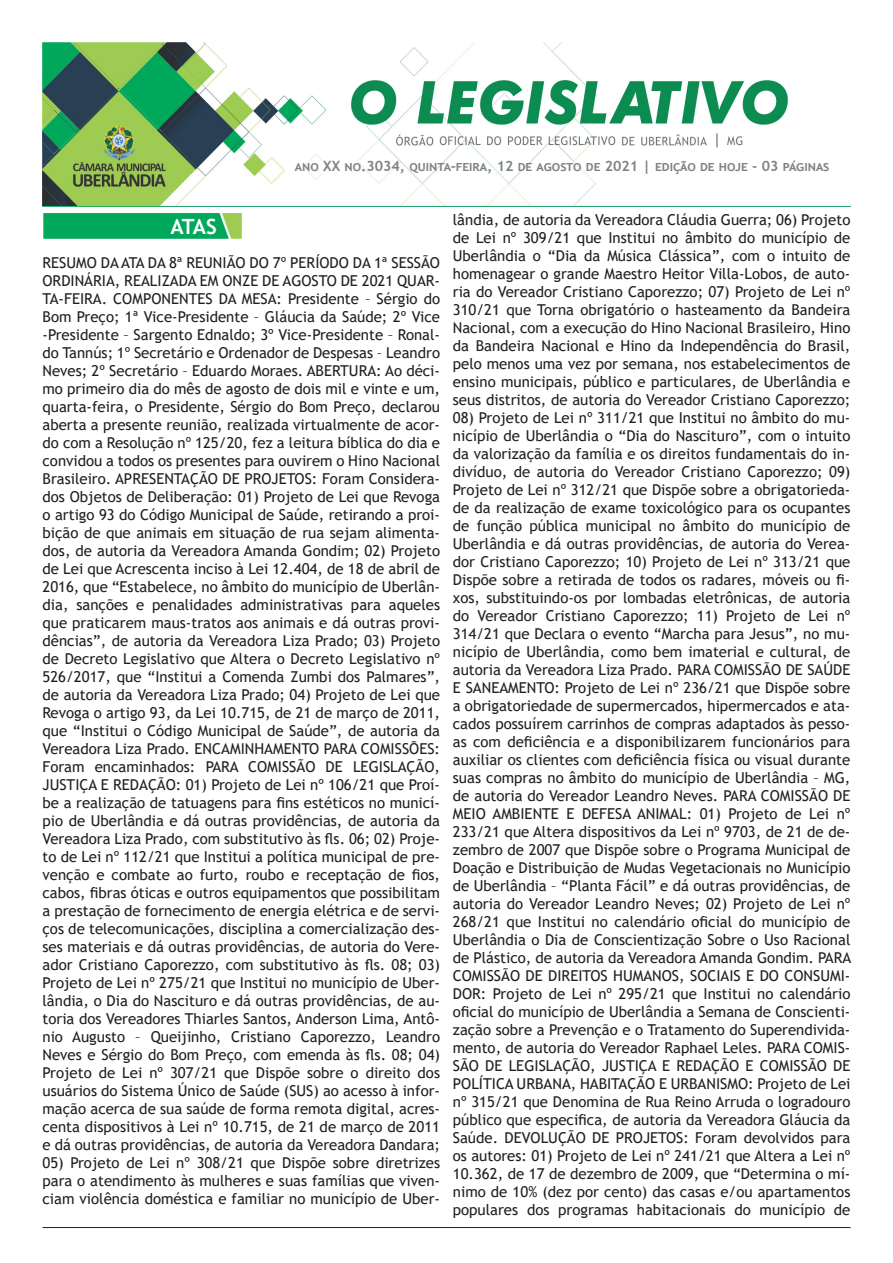
<style>
.page{position:relative;width:893px;height:1263px;background:#fff}
.page>*{position:absolute;margin:0;border:0;box-sizing:border-box;transform-origin:0 0}
.t1{font:700 21px "Trebuchet MS";color:#fff}
.t2{font:15px/18px "Trebuchet MS";color:#231f20;text-align:justify}
.t3{font:700 14.25px "Trebuchet MS";color:#808285}
</style>
<div class="page">
<img style="left:43px;top:43px;width:807px;height:163px">
<hr style="left:43px;top:1227px;width:807px;height:1px;background:#231f20">
<img style="left:44px;top:214px;width:197px;height:24px">
<p class="t3" style="left:295px;top:157px;width:536px">ano XX no.3034, quinta-feira, 12 de agosto de 2021 | edição de hoje - 03 páginas</p>
<p class="t1" style="left:169px;top:213px;width:48px">ATAS</p>
<p class="t2" style="left:43px;top:253px;width:399px">RESUMO DA ATA DA 8ª REUNIÃO DO 7º PERÍODO DA 1ª SESSÃO ORDINÁRIA, REALIZADA EM ONZE DE AGOSTO DE 2021 QUAR-TA-FEIRA. COMPONENTES DA MESA: Presidente – Sérgio do Bom Preço; 1ª Vice-Presidente – Gláucia da Saúde; 2º Vice -Presidente – Sargento Ednaldo; 3º Vice-Presidente – Ronal&shy;do Tannús; 1º Secretário e Ordenador de Despesas – Leandro Neves; 2º Secretário – Eduardo Moraes. ABERTURA: Ao déci&shy;mo primeiro dia do mês de agosto de dois mil e vinte e um, quarta-feira, o Presidente, Sérgio do Bom Preço, declarou aberta a presente reunião, realizada virtualmente de acor&shy;do com a Resolução nº 125/20, fez a leitura bíblica do dia e convidou a todos os presentes para ouvirem o Hino Nacional Brasileiro. APRESENTAÇÃO DE PROJETOS: Foram Considera&shy;dos Objetos de Deliberação: 01) Projeto de Lei que Revoga o artigo 93 do Código Municipal de Saúde, retirando a proi&shy;bição de que animais em situação de rua sejam alimenta&shy;dos, de autoria da Vereadora Amanda Gondim; 02) Projeto de Lei que Acrescenta inciso à Lei 12.404, de 18 de abril de 2016, que “Estabelece, no âmbito do município de Uberlân&shy;dia, sanções e penalidades administrativas para aqueles que praticarem maus-tratos aos animais e dá outras provi&shy;dências”, de autoria da Vereadora Liza Prado; 03) Projeto de Decreto Legislativo que Altera o Decreto Legislativo nº 526/2017, que “Institui a Comenda Zumbi dos Palmares”, de autoria da Vereadora Liza Prado; 04) Projeto de Lei que Revoga o artigo 93, da Lei 10.715, de 21 de março de 2011, que “Institui o Código Municipal de Saúde”, de autoria da Vereadora Liza Prado. ENCAMINHAMENTO PARA COMISSÕES:<br>Foram encaminhados: PARA COMISSÃO DE LEGISLAÇÃO, JUSTIÇA E REDAÇÃO: 01) Projeto de Lei nº 106/21 que Proí&shy;be a realização de tatuagens para fins estéticos no municí&shy;pio de Uberlândia e dá outras providências, de autoria da Vereadora Liza Prado, com substitutivo às fls. 06; 02) Proje&shy;to de Lei nº 112/21 que Institui a política municipal de pre&shy;venção e combate ao furto, roubo e receptação de fios, cabos, fibras óticas e outros equipamentos que possibilitam a prestação de fornecimento de energia elétrica e de servi&shy;ços de telecomunicações, disciplina a comercialização des&shy;ses materiais e dá outras providências, de autoria do Vere&shy;ador Cristiano Caporezzo, com substitutivo às fls. 08; 03)<br>Projeto de Lei nº 275/21 que Institui no município de Uber&shy;lândia, o Dia do Nascituro e dá outras providências, de au&shy;toria dos Vereadores Thiarles Santos, Anderson Lima, Antô&shy;nio Augusto – Queijinho, Cristiano Caporezzo, Leandro Neves e Sérgio do Bom Preço, com emenda às fls. 08; 04)<br>Projeto de Lei nº 307/21 que Dispõe sobre o direito dos usuários do Sistema Único de Saúde (SUS) ao acesso à infor&shy;mação acerca de sua saúde de forma remota digital, acres&shy;centa dispositivos à Lei nº 10.715, de 21 de março de 2011 e dá outras providências, de autoria da Vereadora Dandara;</p>
<p class="t2" style="left:43px;top:1153px;width:399px">05) Projeto de Lei nº 308/21 que Dispõe sobre diretrizes para o atendimento às mulheres e suas famílias que viven&shy;ciam violência doméstica e familiar no município de Uber-</p>
<p class="t2" style="left:453px;top:211px;width:399px">lândia, de autoria da Vereadora Cláudia Guerra; 06) Projeto de Lei nº 309/21 que Institui no âmbito do município de Uberlândia o “Dia da Música Clássica”, com o intuito de homenagear o grande Maestro Heitor Villa-Lobos, de auto&shy;ria do Vereador Cristiano Caporezzo; 07) Projeto de Lei nº 310/21 que Torna obrigatório o hasteamento da Bandeira Nacional, com a execução do Hino Nacional Brasileiro, Hino da Bandeira Nacional e Hino da Independência do Brasil, pelo menos uma vez por semana, nos estabelecimentos de ensino municipais, público e particulares, de Uberlândia e seus distritos, de autoria do Vereador Cristiano Caporezzo;</p>
<p class="t2" style="left:453px;top:409px;width:400px">08) Projeto de Lei nº 311/21 que Institui no âmbito do mu&shy;nicípio de Uberlândia o “Dia do Nascituro”, com o intuito da valorização da família e os direitos fundamentais do in&shy;divíduo, de autoria do Vereador Cristiano Caporezzo; 09)<br>Projeto de Lei nº 312/21 que Dispõe sobre a obrigatorieda&shy;de da realização de exame toxicológico para os ocupantes de função pública municipal no âmbito do município de Uberlândia e dá outras providências, de autoria do Verea&shy;dor Cristiano Caporezzo; 10) Projeto de Lei nº 313/21 que Dispõe sobre a retirada de todos os radares, móveis ou fi&shy;xos, substituindo-os por lombadas eletrônicas, de autoria do Vereador Cristiano Caporezzo; 11) Projeto de Lei nº 314/21 que Declara o evento “Marcha para Jesus”, no mu&shy;nicípio de Uberlândia, como bem imaterial e cultural, de autoria da Vereadora Liza Prado. PARA COMISSÃO DE SAÚDE E SANEAMENTO: Projeto de Lei nº 236/21 que Dispõe sobre a obrigatoriedade de supermercados, hipermercados e ata&shy;cados possuírem carrinhos de compras adaptados às pesso&shy;as com deficiência e a disponibilizarem funcionários para auxiliar os clientes com deficiência física ou visual durante suas compras no âmbito do município de Uberlândia – MG, de autoria do Vereador Leandro Neves. PARA COMISSÃO DE MEIO AMBIENTE E DEFESA ANIMAL: 01) Projeto de Lei nº 233/21 que Altera dispositivos da Lei nº 9703, de 21 de de&shy;zembro de 2007 que Dispõe sobre o Programa Municipal de Doação e Distribuição de Mudas Vegetacionais no Município de Uberlândia – “Planta Fácil” e dá outras providências, de autoria do Vereador Leandro Neves; 02) Projeto de Lei nº 268/21 que Institui no calendário oficial do município de Uberlândia o Dia de Conscientização Sobre o Uso Racional de Plástico, de autoria da Vereadora Amanda Gondim. PARA COMISSÃO DE DIREITOS HUMANOS, SOCIAIS E DO CONSUMI-DOR: Projeto de Lei nº 295/21 que Institui no calendário oficial do município de Uberlândia a Semana de Conscienti&shy;zação sobre a Prevenção e o Tratamento do Superendivida&shy;mento, de autoria do Vereador Raphael Leles. PARA COMIS-SÃO DE LEGISLAÇÃO, JUSTIÇA E REDAÇÃO E COMISSÃO DE POLÍTICA URBANA, HABITAÇÃO E URBANISMO: Projeto de Lei nº 315/21 que Denomina de Rua Reino Arruda o logradouro público que especifica, de autoria da Vereadora Gláucia da Saúde. DEVOLUÇÃO DE PROJETOS: Foram devolvidos para os autores: 01) Projeto de Lei nº 241/21 que Altera a Lei nº 10.362, de 17 de dezembro de 2009, que “Determina o mí&shy;nimo de 10% (dez por cento) das casas e/ou apartamentos populares dos programas habitacionais do município de</p>
</div>
